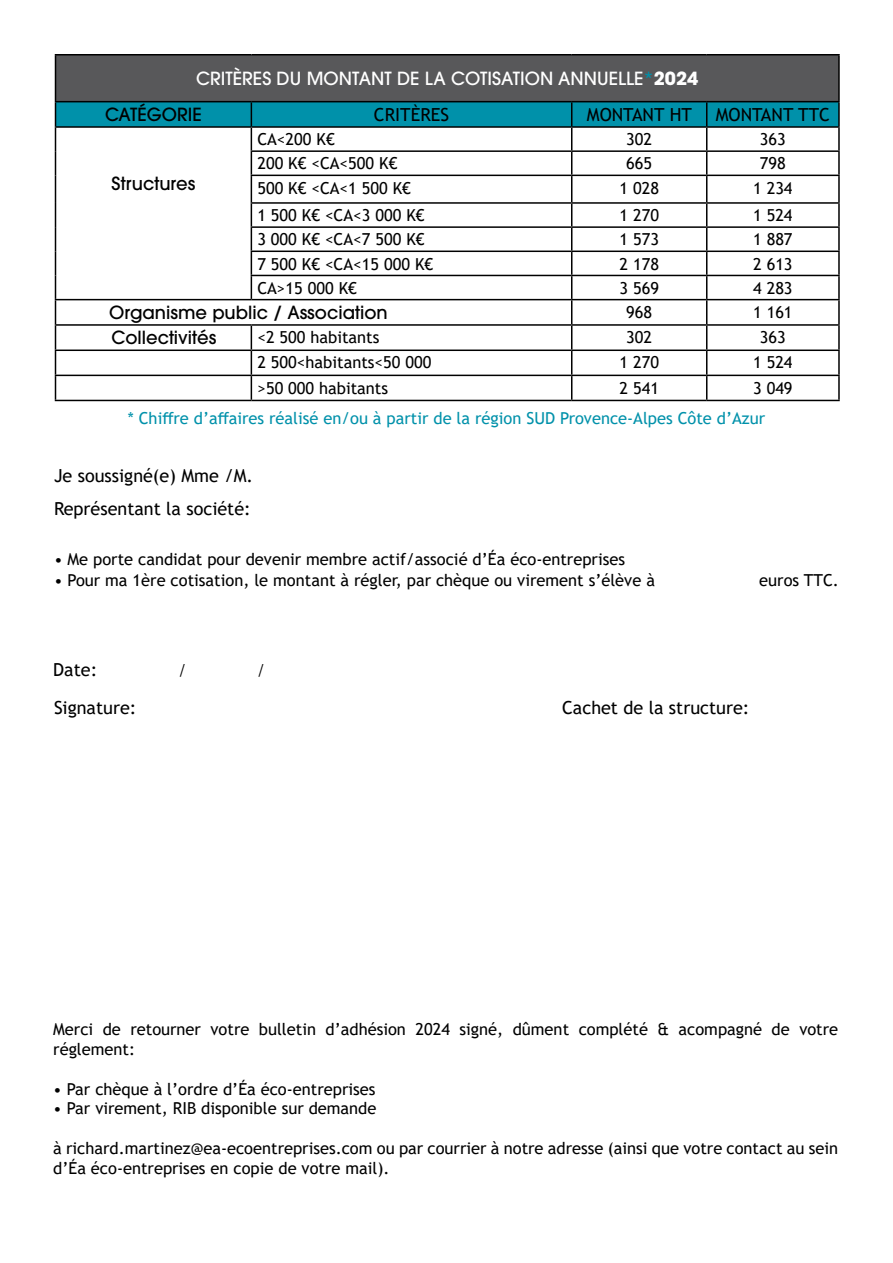
<style>
.page{position:relative;width:893px;height:1263px;background:#fff}
.page>*{position:absolute;margin:0;border:0;box-sizing:border-box;transform-origin:0 0}
.t1{font:18px/33px "Trebuchet MS";color:#000}
.t2{font:500 18px/36.2px "ITC Avant Garde Pro";color:#fff}
.t3{font:500 18px "ITC Avant Garde Pro";color:#000}
.t4{font:18px "Minion Pro";color:#000}
.t5{font:16.5px/19.8px "Trebuchet MS";color:#000}
.t6{font:16.5px "Trebuchet MS";color:#0091aa}
.s1{color:#0091aa}
.s2{font-weight:700}
.s3{color:#000}
</style>
<div class="page">
<div style="left:56px;top:55px;width:783px;height:47px;background:#58585a"></div>
<hr style="left:55px;top:54px;width:196px;height:2px;background:#000">
<hr style="left:55px;top:56px;width:1px;height:45px;background:#000">
<hr style="left:251px;top:54px;width:321px;height:2px;background:#000">
<hr style="left:572px;top:54px;width:135px;height:2px;background:#000">
<hr style="left:707px;top:54px;width:133px;height:2px;background:#000">
<hr style="left:838px;top:56px;width:2px;height:45px;background:#000">
<hr style="left:55px;top:101px;width:196px;height:1px;background:#000">
<hr style="left:251px;top:101px;width:321px;height:1px;background:#000">
<hr style="left:572px;top:101px;width:135px;height:1px;background:#000">
<hr style="left:707px;top:101px;width:133px;height:1px;background:#000">
<hr style="left:838px;top:102px;width:2px;height:24px;background:#000">
<hr style="left:707px;top:126px;width:133px;height:2px;background:#000">
<hr style="left:838px;top:128px;width:2px;height:22px;background:#000">
<hr style="left:707px;top:150px;width:133px;height:2px;background:#000">
<hr style="left:838px;top:152px;width:2px;height:23px;background:#000">
<hr style="left:707px;top:175px;width:133px;height:1px;background:#000">
<hr style="left:838px;top:176px;width:2px;height:26px;background:#000">
<hr style="left:707px;top:202px;width:133px;height:2px;background:#000">
<hr style="left:838px;top:204px;width:2px;height:22px;background:#000">
<hr style="left:707px;top:226px;width:133px;height:2px;background:#000">
<hr style="left:838px;top:228px;width:2px;height:23px;background:#000">
<hr style="left:707px;top:251px;width:133px;height:1px;background:#000">
<hr style="left:838px;top:252px;width:2px;height:23px;background:#000">
<hr style="left:707px;top:275px;width:133px;height:1px;background:#000">
<hr style="left:838px;top:276px;width:2px;height:23px;background:#000">
<hr style="left:707px;top:299px;width:133px;height:1px;background:#000">
<hr style="left:838px;top:300px;width:2px;height:24px;background:#000">
<hr style="left:707px;top:324px;width:133px;height:2px;background:#000">
<hr style="left:838px;top:326px;width:2px;height:23px;background:#000">
<hr style="left:707px;top:349px;width:133px;height:2px;background:#000">
<hr style="left:838px;top:351px;width:2px;height:24px;background:#000">
<hr style="left:707px;top:375px;width:133px;height:1px;background:#000">
<svg style="left:55px;top:102px;width:784px;height:298px"></svg>
<hr style="left:838px;top:376px;width:2px;height:24px;background:#000">
<hr style="left:55px;top:400px;width:196px;height:1px;background:#000">
<hr style="left:251px;top:400px;width:321px;height:1px;background:#000">
<hr style="left:572px;top:400px;width:135px;height:1px;background:#000">
<hr style="left:707px;top:400px;width:133px;height:1px;background:#000">
<p class="t2" style="left:105px;top:60px;width:595px;text-indent:91px">CRITÈRES DU MONTANT DE LA COTISATION ANNUELLE<span class="s1">*</span><span class="s2">2024<br></span><span class="s3">CATÉGORIE</span></p>
<p class="t1" style="left:374px;top:98px;width:77px">CRITÈRES</p>
<p class="t1" style="left:587px;top:98px;width:106px">MONTANT HT</p>
<p class="t1" style="left:716px;top:98px;width:116px">MONTANT TTC</p>
<p class="t5" style="left:257px;top:129px;width:79px">CA&lt;200 K€</p>
<p class="t5" style="left:626px;top:129px;width:27px">302</p>
<p class="t5" style="left:760px;top:129px;width:27px">363</p>
<p class="t5" style="left:257px;top:153px;width:141px">200 K€ &lt;CA&lt;500 K€</p>
<p class="t5" style="left:626px;top:153px;width:27px">665</p>
<p class="t5" style="left:760px;top:153px;width:27px">798</p>
<p class="t5" style="left:257px;top:178px;width:155px">500 K€ &lt;CA&lt;1 500 K€</p>
<p class="t5" style="left:619px;top:178px;width:41px">1 028</p>
<p class="t5" style="left:753px;top:178px;width:41px">1 234</p>
<p class="t5" style="left:257px;top:205px;width:169px">1 500 K€ &lt;CA&lt;3 000 K€</p>
<p class="t5" style="left:619px;top:205px;width:41px">1 270</p>
<p class="t5" style="left:753px;top:205px;width:41px">1 524</p>
<p class="t5" style="left:257px;top:229px;width:169px">3 000 K€ &lt;CA&lt;7 500 K€</p>
<p class="t5" style="left:619px;top:229px;width:41px">1 573</p>
<p class="t5" style="left:753px;top:229px;width:41px">1 887</p>
<p class="t5" style="left:257px;top:254px;width:177px">7 500 K€ &lt;CA&lt;15 000 K€</p>
<p class="t5" style="left:619px;top:254px;width:41px">2 178</p>
<p class="t5" style="left:753px;top:254px;width:41px">2 613</p>
<p class="t5" style="left:257px;top:278px;width:101px">CA&gt;15 000 K€</p>
<p class="t5" style="left:619px;top:278px;width:41px">3 569</p>
<p class="t5" style="left:753px;top:278px;width:41px">4 283</p>
<p class="t3" style="left:109px;top:301px;width:280px">Organisme public / Association</p>
<p class="t5" style="left:626px;top:302px;width:27px">968</p>
<p class="t5" style="left:753px;top:302px;width:41px">1 161</p>
<p class="t3" style="left:112px;top:326px;width:106px">Collectivités</p>
<p class="t5" style="left:257px;top:327px;width:124px">&lt;2 500 habitants</p>
<p class="t5" style="left:626px;top:327px;width:27px">302</p>
<p class="t5" style="left:760px;top:327px;width:27px">363</p>
<p class="t5" style="left:257px;top:353px;width:176px">2 500&lt;habitants&lt;50 000</p>
<p class="t5" style="left:619px;top:353px;width:41px">1 270</p>
<p class="t5" style="left:753px;top:353px;width:41px">1 524</p>
<p class="t5" style="left:257px;top:378px;width:132px">&gt;50 000 habitants</p>
<p class="t5" style="left:619px;top:378px;width:41px">2 541</p>
<p class="t5" style="left:753px;top:378px;width:41px">3 049</p>
<p class="t3" style="left:111px;top:171px;width:85px">Structures</p>
<p class="t6" style="left:128px;top:407px;width:639px">* Chiffre d’affaires réalisé en/ou à partir de la région SUD Provence-Alpes Côte d’Azur</p>
<p class="t1" style="left:54px;top:459px;width:201px">Je soussigné(e) Mme /M.<br>Représentant la société:</p>
<p class="t5" style="left:54px;top:549px;width:573px">• Me porte candidat pour devenir membre actif/associé d’Éa éco-entreprises</p>
<p class="t5" style="left:54px;top:570px;width:602px">• Pour ma 1ère cotisation, le montant à régler, par chèque ou virement s’élève à</p>
<p class="t5" style="left:759px;top:570px;width:81px">euros TTC.</p>
<p class="t1" style="left:53px;top:653px;width:46px">Date:</p>
<p class="t4" style="left:179px;top:658px;width:7px">/</p>
<p class="t4" style="left:258px;top:658px;width:7px">/</p>
<p class="t1" style="left:54px;top:691px;width:84px">Signature:</p>
<p class="t1" style="left:562px;top:691px;width:189px">Cachet de la structure:</p>
<p class="t5" style="left:53px;top:1019px;width:786px">Merci de retourner votre bulletin d’adhésion 2024 signé, dûment complété &amp; acompagné de votre réglement:</p>
<p class="t5" style="left:53px;top:1079px;width:324px">• Par chèque à l’ordre d’Éa éco-entreprises</p>
<p class="t5" style="left:53px;top:1098px;width:325px">• Par virement, RIB disponible sur demande</p>
<p class="t5" style="left:53px;top:1138px;width:786px">à richard.martinez@ea-ecoentreprises.com ou par courrier à notre adresse (ainsi que votre contact au sein d’Éa éco-entreprises en copie de votre mail).</p>
</div>
